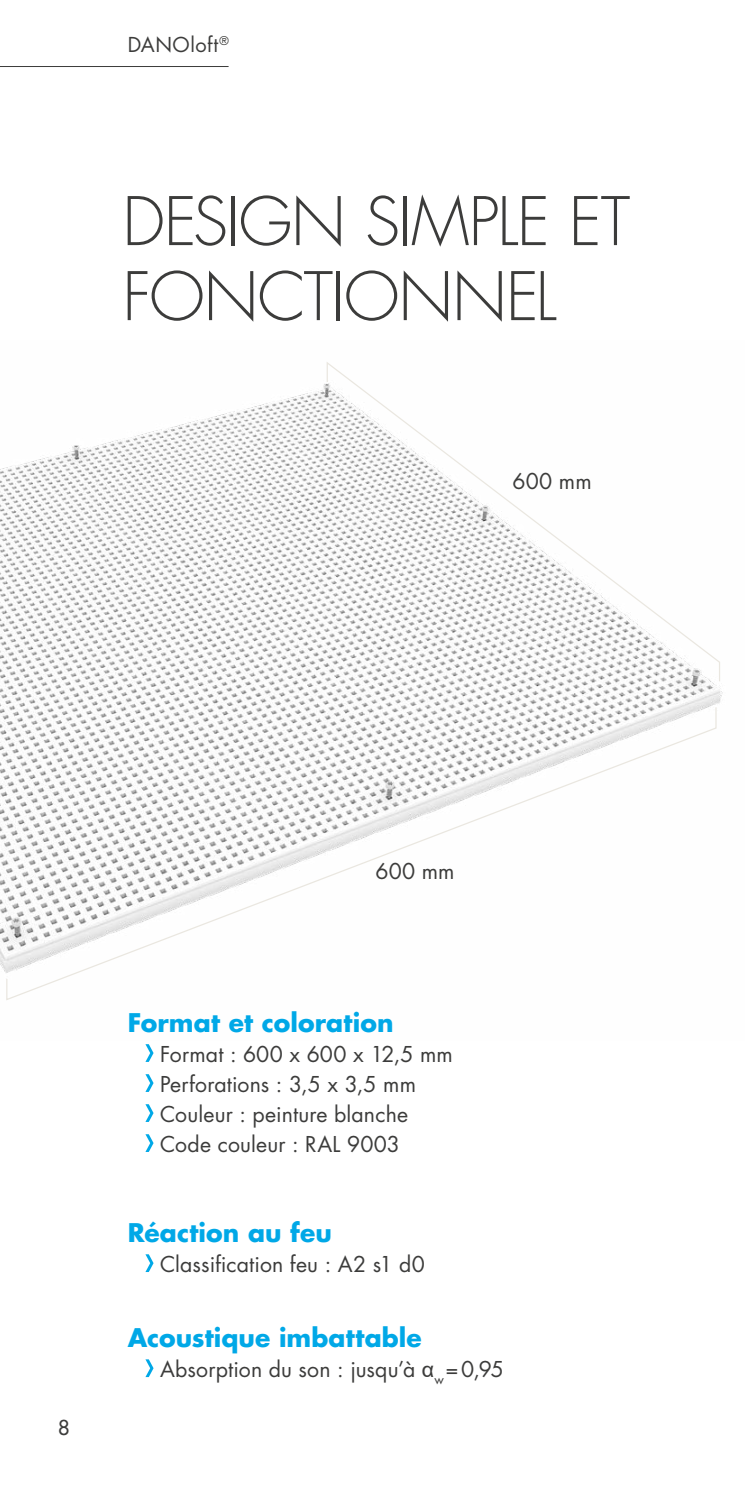
<style>
.page{position:relative;width:745px;height:1489px;background:#fff}
.page>*{position:absolute;margin:0;border:0;box-sizing:border-box;transform-origin:0 0}
.t1{font:300 65px/75px "Futura Std";letter-spacing:-.02em;color:#3c3c3b}
.t2{font:700 25px "Futura Std";letter-spacing:.005em;color:#00a8e7}
.t3{font:21.25px "Futura Std";letter-spacing:.01em;color:#3c3c3b}
.t4{font:20px "Futura Std";letter-spacing:.02em;color:#3c3c3b}
.t5{font:500 20px "Futura Std";color:#3c3c3b}
.s1{font-family:"Arial"}
</style>
<div class="page">
<img style="left:0;top:384px;width:723px;height:589px">
<svg style="left:145px;top:1044px;width:8px;height:17px"></svg>
<svg style="left:145px;top:1074px;width:8px;height:17px"></svg>
<svg style="left:145px;top:1104px;width:8px;height:17px"></svg>
<svg style="left:145px;top:1134px;width:8px;height:17px"></svg>
<svg style="left:145px;top:1254px;width:8px;height:17px"></svg>
<svg style="left:145px;top:1359px;width:8px;height:17px"></svg>
<svg style="left:326px;top:362px;width:394px;height:320px"></svg>
<svg style="left:6px;top:706px;width:710px;height:294px"></svg>
<hr style="left:0;top:66px;width:228px;height:1px;background:#3c3c3b">
<p class="t4" style="left:128px;top:32px;width:102px">DANOloft<sup>®</sup></p>
<p class="t1" style="left:122px;top:186px;width:509px">DESIGN SIMPLE ET<br>FONCTIONNEL</p>
<p class="t3" style="left:512px;top:467px;width:81px">600 mm</p>
<p class="t5" style="left:58px;top:1414px;width:13px">8</p>
<p class="t3" style="left:375px;top:857px;width:81px">600 mm</p>
<p class="t2" style="left:128px;top:1005px;width:267px">Format et coloration</p>
<p class="t3" style="left:160px;top:1040px;width:294px">Format : 600 x 600 x 12,5 mm</p>
<p class="t3" style="left:160px;top:1070px;width:257px">Perforations : 3,5 x 3,5 mm</p>
<p class="t3" style="left:160px;top:1100px;width:249px">Couleur : peinture blanche</p>
<p class="t3" style="left:160px;top:1130px;width:241px">Code couleur : RAL 9003</p>
<p class="t2" style="left:128px;top:1215px;width:205px">Réaction au feu</p>
<p class="t3" style="left:160px;top:1250px;width:266px">Classification feu : A2 s1 d0</p>
<p class="t2" style="left:128px;top:1320px;width:295px">Acoustique imbattable</p>
<p class="t3" style="left:160px;top:1355px;width:345px">Absorption du son : jusqu’à <span class="s1">α</span><sub>w</sub>=0,95</p>
</div>
